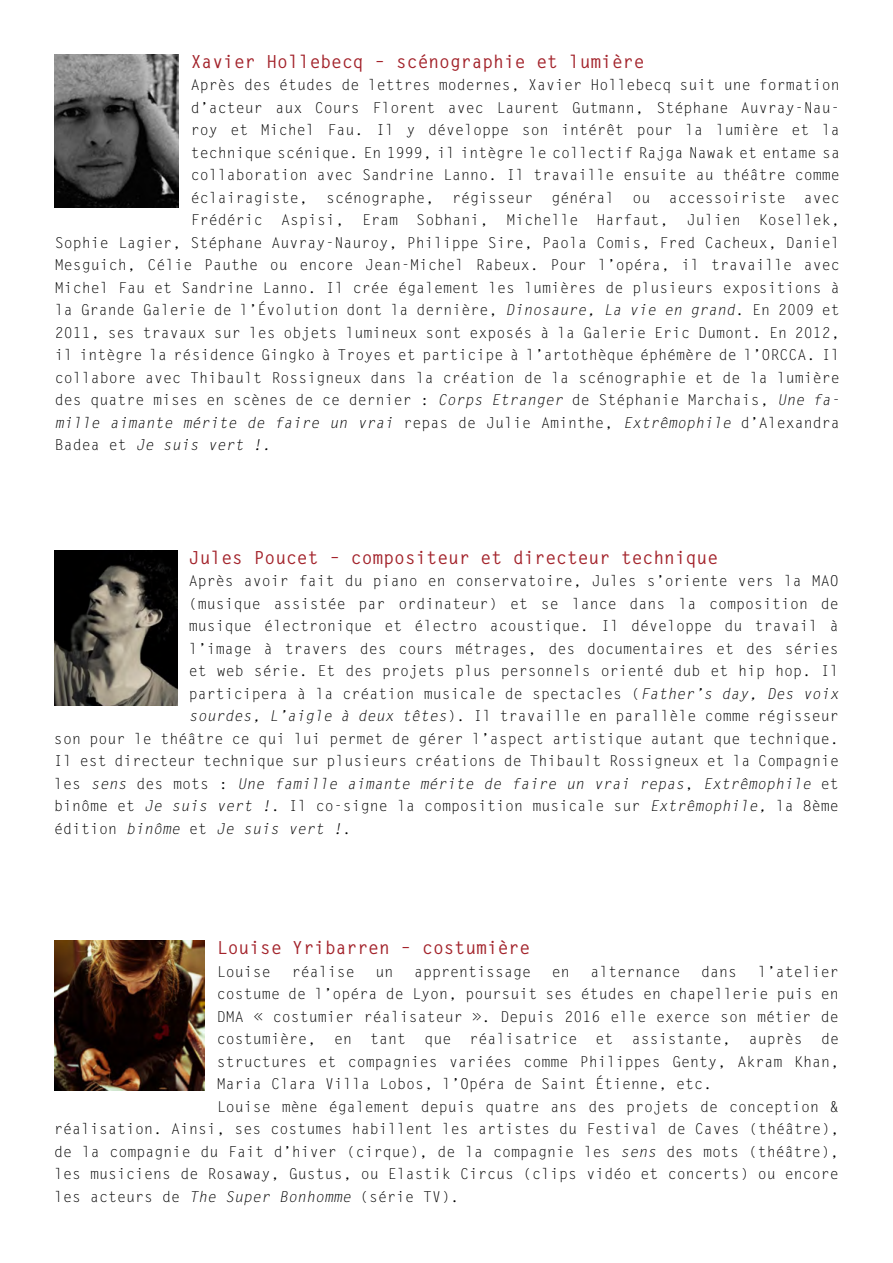
<style>
.page{position:relative;width:893px;height:1263px;background:#fff}
.page>*{position:absolute;margin:0;border:0;box-sizing:border-box;transform-origin:0 0}
.t1{font:700 18px "Letter Gothic Std";color:#a3232b}
.t2{font:15px "Letter Gothic Std";color:#000}
.t3{font:italic 15px "Letter Gothic Std";color:#000}
.s1{font-style:italic}
.s2{font-style:normal}
</style>
<div class="page">
<img style="left:54px;top:941px;width:150px;height:150px">
<img style="left:55px;top:54px;width:123px;height:153px">
<img style="left:54px;top:550px;width:123px;height:156px">
<p class="t1" style="left:191px;top:50px;width:455px">Xavier Hollebecq – scénographie et lumière</p>
<p class="t2" style="left:191px;top:76px;width:651px">Après des études de lettres modernes, Xavier Hollebecq suit une formation</p>
<p class="t2" style="left:191px;top:99px;width:651px">d’acteur aux Cours Florent avec Laurent Gutmann, Stéphane Auvray-Nau-</p>
<p class="t2" style="left:191px;top:121px;width:651px">roy et Michel Fau. Il y développe son intérêt pour la lumière et la</p>
<p class="t2" style="left:191px;top:144px;width:651px">technique scénique. En 1999, il intègre le collectif Rajga Nawak et entame sa</p>
<p class="t2" style="left:191px;top:166px;width:651px">collaboration avec Sandrine Lanno. Il travaille ensuite au théâtre comme</p>
<p class="t2" style="left:191px;top:189px;width:650px">éclairagiste, scénographe, régisseur général ou accessoiriste avec</p>
<p class="t2" style="left:191px;top:211px;width:651px">Frédéric Aspisi, Eram Sobhani, Michelle Harfaut, Julien Kosellek,</p>
<p class="t2" style="left:55px;top:234px;width:786px">Sophie Lagier, Stéphane Auvray-Nauroy, Philippe Sire, Paola Comis, Fred Cacheux, Daniel</p>
<p class="t2" style="left:55px;top:256px;width:786px">Mesguich, Célie Pauthe ou encore Jean-Michel Rabeux. Pour l’opéra, il travaille avec</p>
<p class="t2" style="left:55px;top:279px;width:786px">Michel Fau et Sandrine Lanno. Il crée également les lumières de plusieurs expositions à</p>
<p class="t2" style="left:55px;top:301px;width:786px">la Grande Galerie de l’Évolution dont la dernière, <span class="s1">Dinosaure, La vie en grand</span>. En 2009 et</p>
<p class="t2" style="left:55px;top:324px;width:786px">2011, ses travaux sur les objets lumineux sont exposés à la Galerie Eric Dumont. En 2012,</p>
<p class="t2" style="left:55px;top:346px;width:786px">il intègre la résidence Gingko à Troyes et participe à l’artothèque éphémère de l’ORCCA. Il</p>
<p class="t2" style="left:55px;top:369px;width:786px">collabore avec Thibault Rossigneux dans la création de la scénographie et de la lumière</p>
<p class="t2" style="left:55px;top:391px;width:790px">des quatre mises en scènes de ce dernier : <span class="s1">Corps Etranger</span> de Stéphanie Marchais, <span class="s1">Une fa-</span></p>
<p class="t3" style="left:55px;top:414px;width:786px">mille aimante mérite de faire un vrai <span class="s2">repa s de J u l i e Ami n t h e ,</span> Extrêmophile <span class="s2">d ’ Al exa n d ra</span></p>
<p class="t3" style="left:55px;top:436px;width:221px"><span class="s2">Ba dea et</span> Je suis vert !.</p>
<p class="t1" style="left:189px;top:546px;width:531px">Jules Poucet – compositeur et directeur technique</p>
<p class="t2" style="left:189px;top:572px;width:651px">Après avoir fait du piano en conservatoire, Jules s’oriente vers la MAO</p>
<p class="t2" style="left:189px;top:595px;width:651px">(musique assistée par ordinateur) et se lance dans la composition de</p>
<p class="t2" style="left:189px;top:617px;width:651px">musique électronique et électro acoustique. Il développe du travail à</p>
<p class="t2" style="left:189px;top:640px;width:651px">l’image à travers des cours métrages, des documentaires et des séries</p>
<p class="t2" style="left:189px;top:662px;width:651px">et web série. Et des projets plus personnels orienté dub et hip hop. Il</p>
<p class="t2" style="left:189px;top:685px;width:655px">participera à la création musicale de spectacles (<span class="s1">Father’s day, Des voix</span></p>
<p class="t2" style="left:189px;top:707px;width:651px"><span class="s1">sourdes, L’aigle à deux têtes</span>). Il travaille en parallèle comme régisseur</p>
<p class="t2" style="left:54px;top:730px;width:786px">son pour le théâtre ce qui lui permet de gérer l’aspect artistique autant que technique.</p>
<p class="t2" style="left:54px;top:752px;width:786px">Il est directeur technique sur plusieurs créations de Thibault Rossigneux et la Compagnie</p>
<p class="t3" style="left:54px;top:775px;width:786px"><span class="s2">l e s</span> sens <span class="s2">d e s m o t s :</span> Une famille aimante mérite de faire un vrai repas<span class="s2">,</span> Extrêmophile <span class="s2">e t</span></p>
<p class="t2" style="left:54px;top:797px;width:786px">binôme et <span class="s1">Je suis vert !</span>. Il co-signe la composition musicale sur <span class="s1">Extrêmophile,</span> la 8ème</p>
<p class="t3" style="left:54px;top:820px;width:298px"><span class="s2">éd i t i on</span> binôme <span class="s2">et</span> Je suis vert !<span class="s2">.</span></p>
<p class="t1" style="left:217px;top:937px;width:315px">Louise Yribarren – costumière</p>
<p class="t2" style="left:217px;top:963px;width:55px">Louise</p>
<p class="t2" style="left:292px;top:963px;width:64px">réalise</p>
<p class="t2" style="left:375px;top:963px;width:20px">un</p>
<p class="t2" style="left:414px;top:963px;width:118px">apprentissage</p>
<p class="t2" style="left:552px;top:963px;width:19px">en</p>
<p class="t2" style="left:590px;top:963px;width:92px">alternance</p>
<p class="t2" style="left:701px;top:963px;width:37px">dans</p>
<p class="t2" style="left:758px;top:963px;width:82px">l’atelier</p>
<p class="t2" style="left:217px;top:985px;width:623px">costume de l’opéra de Lyon, poursuit ses études en chapellerie puis en</p>
<p class="t2" style="left:217px;top:1008px;width:623px">DMA « costumier réalisateur ». Depuis 2016 elle exerce son métier de</p>
<p class="t2" style="left:217px;top:1030px;width:623px">costumière, en tant que réalisatrice et assistante, auprès de</p>
<p class="t2" style="left:217px;top:1053px;width:623px">structures et compagnies variées comme Philippes Genty, Akram Khan,</p>
<p class="t2" style="left:217px;top:1075px;width:497px">Maria Clara Villa Lobos, l’Opéra de Saint Étienne, etc.</p>
<p class="t2" style="left:217px;top:1098px;width:623px">Louise mène également depuis quatre ans des projets de conception &amp;</p>
<p class="t2" style="left:54px;top:1120px;width:786px">réalisation. Ainsi, ses costumes habillent les artistes du Festival de Caves (théâtre),</p>
<p class="t2" style="left:54px;top:1143px;width:786px">de la compagnie du Fait d’hiver (cirque), de la compagnie les <span class="s1">sens</span> des mots (théâtre),</p>
<p class="t2" style="left:54px;top:1165px;width:786px">les musiciens de Rosaway, Gustus, ou Elastik Circus (clips vidéo et concerts) ou encore</p>
<p class="t2" style="left:54px;top:1188px;width:406px">les acteurs de <span class="s1">The Super Bonhomme</span> (série TV).</p>
</div>
